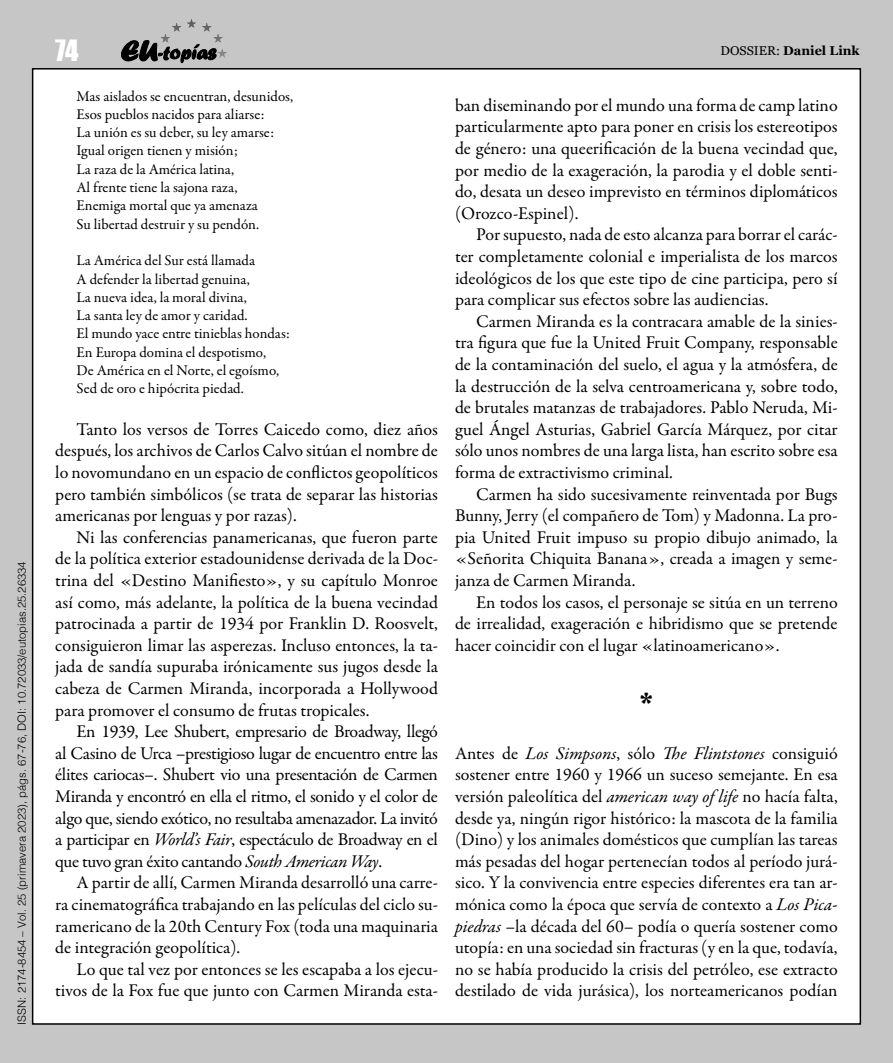
<style>
.page{position:relative;width:893px;height:1063px;background:#c6c6c6}
.page>*{position:absolute;margin:0;border:0;box-sizing:border-box;transform-origin:0 0}
.t1{font:27px "Impact";color:#fff}
.t2{font:800 21px "Rockwell Std";color:#000}
.t3{font:18px/21.6px "Garamond Premr Pro";color:#000;text-align:justify}
.t4{font:18px/21.6px "Garamond Premr Pro";letter-spacing:-.02em;color:#000}
.t5{font:15px/18.3px "Garamond Premr Pro";letter-spacing:-.005em;color:#000}
.t6{font:700 12.75px "Georgia";color:#000}
.t7{font:300 11.25px "Helvetica";color:#000}
.s1{font-weight:400}
.s2{font-style:italic}
</style>
<div class="page">
<div style="left:33px;top:69px;width:827px;height:955px;background:#fff"></div>
<svg style="left:121px;top:40px;width:95px;height:23px"></svg>
<hr style="left:161px;top:19px;width:66px;height:1px;background:#585857">
<hr style="left:161px;top:20px;width:66px;height:1px;background:#595958">
<hr style="left:161px;top:21px;width:66px;height:1px;background:#5a5a59">
<hr style="left:161px;top:22px;width:66px;height:1px;background:#5c5c5b">
<hr style="left:161px;top:23px;width:66px;height:1px;background:#5d5d5c">
<hr style="left:161px;top:24px;width:66px;height:1px;background:#5f5f5e">
<hr style="left:161px;top:25px;width:66px;height:1px;background:#60605f">
<hr style="left:161px;top:26px;width:66px;height:1px;background:#626261">
<hr style="left:161px;top:27px;width:66px;height:1px;background:#636362">
<hr style="left:161px;top:28px;width:66px;height:1px;background:#656464">
<hr style="left:161px;top:29px;width:66px;height:1px;background:#666565">
<hr style="left:161px;top:30px;width:66px;height:1px;background:#676766">
<hr style="left:161px;top:31px;width:66px;height:1px;background:#696868">
<hr style="left:161px;top:32px;width:66px;height:1px;background:#6a6969">
<hr style="left:161px;top:33px;width:66px;height:1px;background:#6c6b6b">
<hr style="left:161px;top:34px;width:66px;height:1px;background:#6c6c6c">
<hr style="left:161px;top:35px;width:66px;height:1px;background:#6e6e6d">
<hr style="left:161px;top:36px;width:66px;height:1px;background:#6f6f6e">
<hr style="left:161px;top:37px;width:66px;height:1px;background:#717170">
<hr style="left:161px;top:38px;width:66px;height:1px;background:#727271">
<hr style="left:161px;top:39px;width:66px;height:1px;background:#747473">
<hr style="left:161px;top:40px;width:66px;height:1px;background:#757574">
<hr style="left:161px;top:41px;width:66px;height:1px;background:#767675">
<hr style="left:161px;top:42px;width:66px;height:1px;background:#787877">
<hr style="left:161px;top:43px;width:66px;height:1px;background:#797978">
<hr style="left:161px;top:44px;width:66px;height:1px;background:#7b7b7a">
<hr style="left:161px;top:45px;width:66px;height:1px;background:#7c7c7b">
<hr style="left:161px;top:46px;width:66px;height:1px;background:#7e7d7d">
<hr style="left:161px;top:47px;width:66px;height:1px;background:#7f7e7e">
<hr style="left:161px;top:48px;width:66px;height:1px;background:#818080">
<hr style="left:161px;top:49px;width:66px;height:1px;background:#828181">
<hr style="left:161px;top:50px;width:66px;height:1px;background:#828282">
<hr style="left:161px;top:51px;width:66px;height:1px;background:#848483">
<hr style="left:161px;top:52px;width:66px;height:1px;background:#858584">
<hr style="left:161px;top:53px;width:66px;height:1px;background:#878786">
<hr style="left:161px;top:54px;width:66px;height:1px;background:#888887">
<hr style="left:161px;top:55px;width:66px;height:1px;background:#898989">
<hr style="left:161px;top:56px;width:66px;height:1px;background:#8a8a8a">
<hr style="left:161px;top:57px;width:66px;height:1px;background:#8c8c8b">
<p class="t7" style="left:12px;top:1025px;width:465px;rotate:-90deg">ISSN: 2174-8454 – Vol. 25 (primavera 2023), págs. 67-76, DOI: 10.72033/eutopias.25.26334</p>
<h1 class="t1" style="left:55px;top:29px;width:25px">74</h1>
<p class="t6" style="left:720px;top:41px;width:141px"><span class="s1">DOSSIER:</span> Daniel Link</p>
<p class="t5" style="left:77px;top:87px;width:218px">Mas aislados se encuentran, desunidos,<br>Esos pueblos nacidos para aliarse:<br>La unión es su deber, su ley amarse:<br>Igual origen tienen y misión;<br>La raza de la América latina,<br>Al frente tiene la sajona raza,<br>Enemiga mortal que ya amenaza<br>Su libertad destruir y su pendón.</p>
<p class="t5" style="left:77px;top:252px;width:215px">La América del Sur está llamada<br>A defender la libertad genuina,<br>La nueva idea, la moral divina,<br>La santa ley de amor y caridad.<br>El mundo yace entre tinieblas hondas:<br>En Europa domina el despotismo,<br>De América en el Norte, el egoísmo,<br>Sed de oro e hipócrita piedad.</p>
<p class="t3" style="left:55px;top:419px;width:384px;text-indent:21px">Tanto los versos de Torres Caicedo como, diez años después, los archivos de Carlos Calvo sitúan el nombre de lo novomundano en un espacio de conflictos geopolíticos pero también simbólicos (se trata de separar las historias americanas por lenguas y por razas).</p>
<p class="t3" style="left:55px;top:527px;width:384px;text-indent:21px">Ni las conferencias panamericanas, que fueron parte de la política exterior estadounidense derivada de la Doc&shy;trina del «Destino Manifiesto», y su capítulo Monroe así como, más adelante, la política de la buena vecindad patrocinada a partir de 1934 por Franklin D. Roosvelt, consiguieron limar las asperezas. Incluso entonces, la ta&shy;jada de sandía supuraba irónicamente sus jugos desde la cabeza de Carmen Miranda, incorporada a Hollywood para promover el consumo de frutas tropicales.</p>
<p class="t4" style="left:55px;top:721px;width:384px;text-indent:21px">En 1939, Lee Shubert, empresario de Broadway, llegó al Casino de Urca –prestigioso lugar de encuentro entre las élites cariocas–. Shubert vio una presentación de Carmen Miranda y encontró en ella el ritmo, el sonido y el color de algo que, siendo exótico, no resultaba amenazador. La invitó a participar en <span class="s2">World’s Fair</span>, espectáculo de Broadway en el que tuvo gran éxito cantando <span class="s2">South American Way</span>.</p>
<p class="t3" style="left:55px;top:872px;width:384px;text-indent:21px">A partir de allí, Carmen Miranda desarrolló una carre&shy;ra cinematográfica trabajando en las películas del ciclo su&shy;ramericano de la 20th Century Fox (toda una maquinaria de integración geopolítica).</p>
<p class="t3" style="left:55px;top:959px;width:384px;text-align:right">Lo que tal vez por entonces se les escapaba a los ejecu&shy;tivos de la Fox fue que junto con Carmen Miranda esta-</p>
<p class="t3" style="left:455px;top:95px;width:384px">ban diseminando por el mundo una forma de camp latino particularmente apto para poner en crisis los estereotipos de género: una queerificación de la buena vecindad que, por medio de la exageración, la parodia y el doble senti&shy;do, desata un deseo imprevisto en términos diplomáticos (Orozco-Espinel).</p>
<p class="t3" style="left:455px;top:224px;width:384px;text-indent:21px">Por supuesto, nada de esto alcanza para borrar el carác&shy;ter completamente colonial e imperialista de los marcos ideológicos de los que este tipo de cine participa, pero sí para complicar sus efectos sobre las audiencias.</p>
<p class="t3" style="left:455px;top:311px;width:384px;text-indent:21px">Carmen Miranda es la contracara amable de la sinies&shy;tra figura que fue la United Fruit Company, responsable de la contaminación del suelo, el agua y la atmósfera, de la destrucción de la selva centroamericana y, sobre todo, de brutales matanzas de trabajadores. Pablo Neruda, Mi&shy;guel Ángel Asturias, Gabriel García Márquez, por citar sólo unos nombres de una larga lista, han escrito sobre esa forma de extractivismo criminal.</p>
<p class="t3" style="left:455px;top:484px;width:384px;text-indent:21px">Carmen ha sido sucesivamente reinventada por Bugs Bunny, Jerry (el compañero de Tom) y Madonna. La pro&shy;pia United Fruit impuso su propio dibujo animado, la «Señorita Chiquita Banana», creada a imagen y seme&shy;janza de Carmen Miranda.</p>
<p class="t3" style="left:455px;top:592px;width:384px;text-indent:21px">En todos los casos, el personaje se sitúa en un terreno de irrealidad, exageración e hibridismo que se pretende hacer coincidir con el lugar «latinoamericano».</p>
<p class="t2" style="left:640px;top:686px;width:15px">*</p>
<p class="t3" style="left:455px;top:743px;width:384px">Antes de <span class="s2">Los Simpsons</span>, sólo <span class="s2">The Flintstones</span> consiguió sostener entre 1960 y 1966 un suceso semejante. En esa versión paleolítica del <span class="s2">american way of life</span> no hacía falta, desde ya, ningún rigor histórico: la mascota de la familia (Dino) y los animales domésticos que cumplían las tareas más pesadas del hogar pertenecían todos al período jurá&shy;sico. Y la convivencia entre especies diferentes era tan ar&shy;mónica como la época que servía de contexto a <span class="s2">Los Pica&shy;piedras</span> –la década del 60– podía o quería sostener como utopía: en una sociedad sin fracturas (y en la que, todavía, no se había producido la crisis del petróleo, ese extracto destilado de vida jurásica), los norteamericanos podían</p>
</div>
